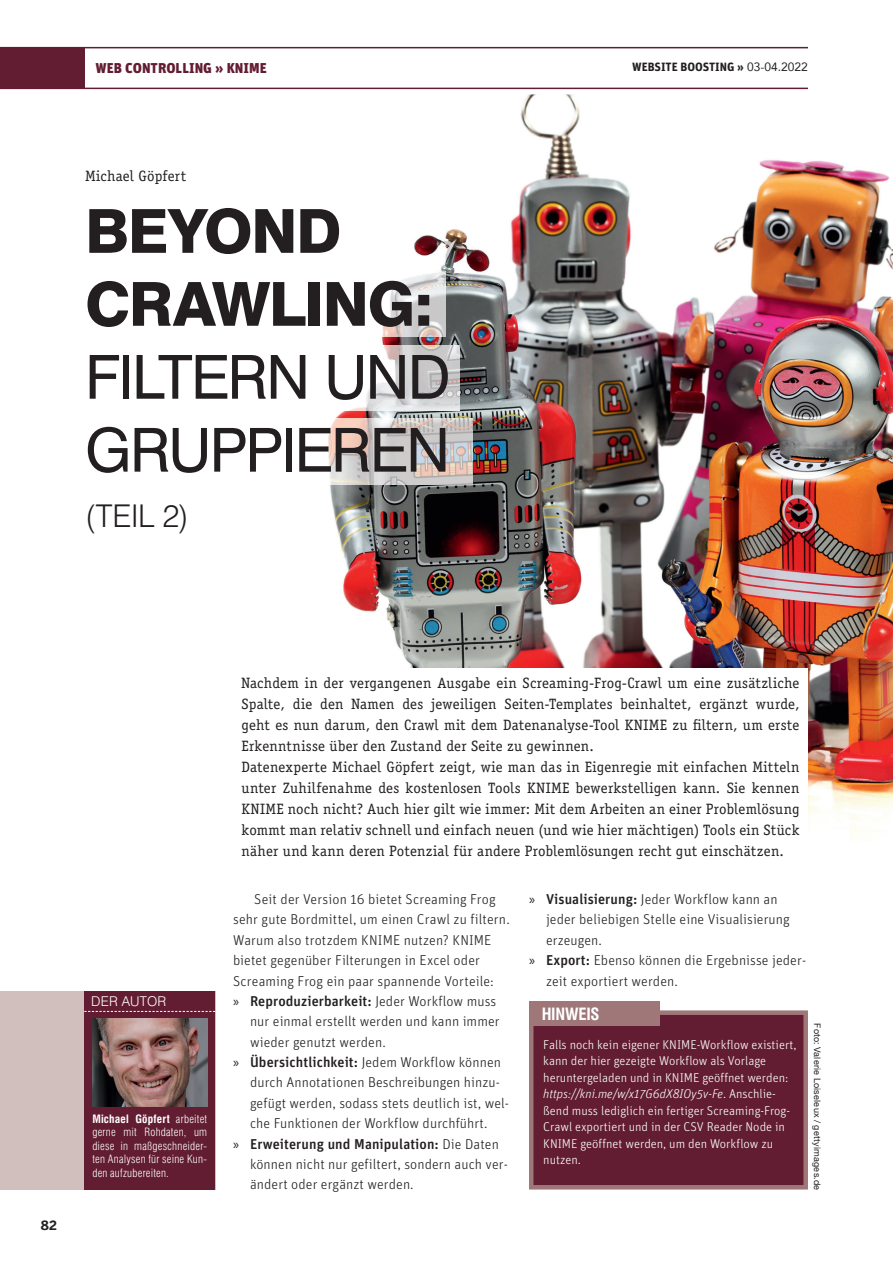
<style>
.page{position:relative;width:893px;height:1263px;background:#fff}
.page>*{position:absolute;margin:0;border:0;box-sizing:border-box;transform-origin:0 0}
.t1{font:60.75px/72.9px "Swiss 721 BT";letter-spacing:-.035em;color:#231f20}
.t2{font:800 60.75px/72.9px "Swiss 721 BT";letter-spacing:-.025em;color:#231f20}
.t3{font:300 31.35px "Swiss 721 BT";color:#231f20}
.t4{font:700 condensed 16.5px "Swiss 721 BT";letter-spacing:-.02em;color:#fff}
.t5{font:15px/21px "Officina Serif Std";letter-spacing:.015em;color:#231f20}
.t6{font:300 14.25px "Unit";letter-spacing:.005em;color:#231f20}
.t7{font:500 14.25px "Unit";letter-spacing:.005em;color:#231f20}
.t8{font:900 14.25px "Unit";color:#621d32}
.t9{font:300 13.5px "Swiss 721 BT";letter-spacing:.015em;color:#fff}
.t10{font:300 12.75px/16.5px "Unit";color:#fff}
.t11{font:700 12.75px "Benton Sans";color:#231f20}
.t12{font:700 12px "Unit";color:#231f20}
.t13{font:300 condensed 11.25px/13.5px "Swiss 721 BT";letter-spacing:.02em;color:#fff;text-align:justify}
.t14{font:9px "Helvetica Neue";letter-spacing:.025em;color:#231f20}
.s1{font-family:"Avenir";font-weight:400}
.s2{font-weight:700}
.s3{font-family:"Myriad Pro";font-weight:400}
.s4{font-weight:300}
.s5{font-weight:500}
.s6{font-style:italic}
</style>
<div class="page">
<div style="left:0;top:47px;width:85px;height:41px;background:#621d32"></div>
<hr style="left:0;top:47px;width:808px;height:1px;background:#621d32">
<hr style="left:0;top:88px;width:808px;height:1px;background:#621d32">
<img style="left:330px;top:94px;width:563px;height:744px">
<img style="left:330px;top:345px;width:129px;height:66px">
<img style="left:328px;top:418px;width:144px;height:66px">
<img style="left:330px;top:271px;width:115px;height:66px">
<div style="left:0;top:991px;width:215px;height:198px;background:#d1bfbe"></div>
<div style="left:84px;top:991px;width:131px;height:198px;background:#621d32"></div>
<img style="left:92px;top:1018px;width:115px;height:89px">
<svg style="left:84px;top:1011px;width:131px;height:1px"></svg>
<div style="left:233px;top:668px;width:575px;height:209px;background:#fff"></div>
<div style="left:529px;top:1010px;width:279px;height:179px;background:#621d32;border:4px solid #9f7779"></div>
<div style="left:529px;top:1001px;width:131px;height:25px;background:#9f7779"></div>
<p class="t8" style="left:96px;top:59px;width:172px">WEB CONTROLLING » KNIME</p>
<p class="t12" style="left:632px;top:59px;width:177px">WEBSITE BOOSTING » <span class="s1">03-04.2022</span></p>
<p class="t5" style="left:85px;top:165px;width:103px">Michael Göpfert</p>
<h1 class="t2" style="left:85px;top:194px;width:350px">BEYOND<br>CRAWLING:</h1>
<h1 class="t1" style="left:85px;top:340px;width:367px">FILTERN UND<br>GRUPPIEREN</h1>
<h2 class="t3" style="left:85px;top:496px;width:105px">(TEIL 2)</h2>
<p class="t11" style="left:41px;top:1217px;width:17px">82</p>
<p class="t9" style="left:91px;top:993px;width:77px">DER AUTOR</p>
<p class="t13" style="left:92px;top:1112px;width:116px"><span class="s2">Michael Göpfert</span> arbeitet gerne mit Rohdaten, um diese in maßgeschneider&shy;ten Analysen für seine Kun&shy;den aufzubereiten.</p>
<p class="t5" style="left:241px;top:672px;width:559px">Nachdem in der vergangenen Ausgabe ein Screaming-Frog-Crawl um eine zusätzliche Spalte, die den Namen des jeweiligen Seiten-Templates beinhaltet, ergänzt wurde, geht es nun darum, den Crawl mit dem Datenanalyse-Tool KNIME zu filtern, um erste Erkenntnisse über den Zustand der Seite zu gewinnen.<br>Datenexperte Michael Göpfert zeigt, wie man das in Eigenregie mit einfachen Mitteln unter Zuhilfenahme des kostenlosen Tools KNIME bewerkstelligen kann. Sie kennen KNIME noch nicht? Auch hier gilt wie immer: Mit dem Arbeiten an einer Problemlösung kommt man relativ schnell und einfach neuen (und wie hier mächtigen) Tools ein Stück näher und kann deren Potenzial für andere Problemlösungen recht gut einschätzen.</p>
<p class="t6" style="left:254px;top:891px;width:243px">Seit der Version 16 bietet Screaming Frog</p>
<p class="t6" style="left:233px;top:911px;width:278px">sehr gute Bordmittel, um einen Crawl zu filtern.</p>
<p class="t6" style="left:233px;top:931px;width:260px">Warum also trotzdem KNIME nutzen? KNIME</p>
<p class="t6" style="left:233px;top:952px;width:249px">bietet gegenüber Filterungen in Excel oder</p>
<p class="t6" style="left:233px;top:972px;width:262px">Screaming Frog ein paar spannende Vorteile:</p>
<p class="t7" style="left:233px;top:992px;width:265px"><span class="s3">»</span> Reproduzierbarkeit: <span class="s4">Jeder Workflow muss</span></p>
<p class="t6" style="left:250px;top:1013px;width:251px">nur einmal erstellt werden und kann immer</p>
<p class="t6" style="left:250px;top:1033px;width:137px">wieder genutzt werden.</p>
<p class="t6" style="left:233px;top:1054px;width:269px"><span class="s3">»</span> <span class="s5">Übersichtlichkeit:</span> Jedem Workflow können</p>
<p class="t6" style="left:250px;top:1074px;width:251px">durch Annotationen Beschreibungen hinzu-</p>
<p class="t6" style="left:250px;top:1095px;width:261px">gefügt werden, sodass stets deutlich ist, wel-</p>
<p class="t6" style="left:250px;top:1115px;width:239px">che Funktionen der Workflow durchführt.</p>
<p class="t7" style="left:233px;top:1135px;width:267px"><span class="s3">»</span> Erweiterung und Manipulation: <span class="s4">Die Daten</span></p>
<p class="t6" style="left:250px;top:1156px;width:259px">können nicht nur gefiltert, sondern auch ver-</p>
<p class="t6" style="left:250px;top:1176px;width:165px">ändert oder ergänzt werden.</p>
<p class="t6" style="left:529px;top:891px;width:250px"><span class="s3">»</span> <span class="s5">Visualisierung:</span> Jeder Workflow kann an</p>
<p class="t6" style="left:546px;top:911px;width:245px">jeder beliebigen Stelle eine Visualisierung</p>
<p class="t6" style="left:546px;top:932px;width:57px">erzeugen.</p>
<p class="t6" style="left:529px;top:952px;width:279px"><span class="s3">»</span> <span class="s5">Export:</span> Ebenso können die Ergebnisse jeder-</p>
<p class="t6" style="left:546px;top:972px;width:133px">zeit exportiert werden.</p>
<p class="t4" style="left:542px;top:1004px;width:59px">HINWEIS</p>
<p class="t10" style="left:543px;top:1036px;width:255px">Falls noch kein eigener KNIME-Workflow existiert, kann der hier gezeigte Workflow als Vorlage heruntergeladen und in KNIME geöffnet werden: <span class="s6">https://kni.me/w/x17G6dX8IOy5v-Fe</span>. Anschlie&shy;ßend muss lediglich ein fertiger Screaming-Frog-Crawl exportiert und in der CSV Reader Node in KNIME geöffnet werden, um den Workflow zu nutzen.</p>
<p class="t14" style="left:824px;top:1023px;width:168px;rotate:90deg">Foto: Valerie Loiseleux / gettyimages.de</p>
</div>
